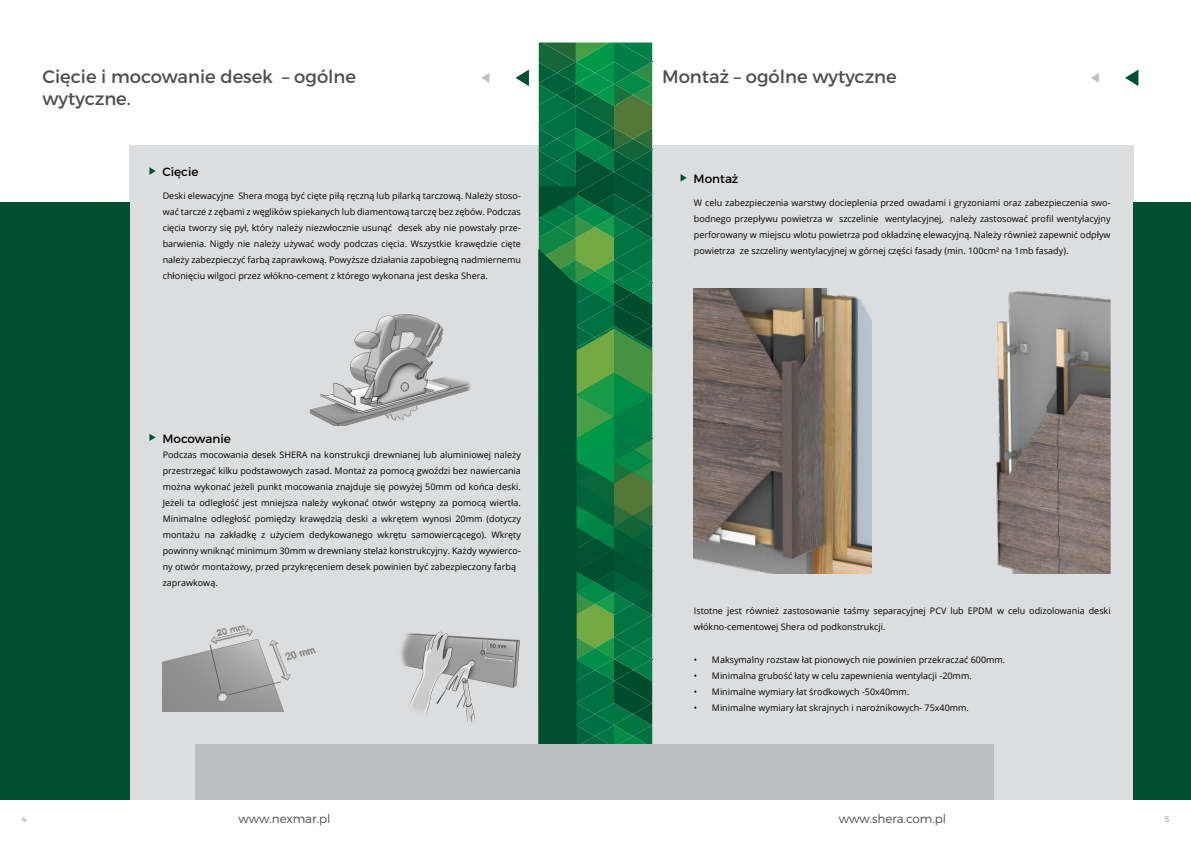
<style>
.page{position:relative;width:1191px;height:842px;background:#fff}
.page>*{position:absolute;margin:0;border:0;box-sizing:border-box;transform-origin:0 0}
.t1{font:18px/21.6px "Montserrat";color:#4d4d4f}
.t2{font:300 12px "Montserrat";color:#4d4d4f}
.t3{font:12px "Montserrat";color:#000}
.t4{font:9px/16px "Open Sans";color:#000;text-align:justify}
.t5{font:8px "Montserrat";color:#a7a9ac}
</style>
<div class="page">
<div style="left:129px;top:146px;width:1004px;height:654px;background:#dcddde"></div>
<div style="left:0;top:202px;width:129px;height:597px;background:#004f30"></div>
<div style="left:1133px;top:202px;width:58px;height:597px;background:#004f30"></div>
<svg style="left:149px;top:167px;width:7px;height:8px"></svg>
<svg style="left:149px;top:434px;width:7px;height:7px"></svg>
<svg style="left:680px;top:174px;width:6px;height:8px"></svg>
<svg style="left:538px;top:43px;width:115px;height:701px;background:#13713f"></svg>
<svg style="left:515px;top:70px;width:14px;height:16px"></svg>
<svg style="left:1125px;top:70px;width:13px;height:16px"></svg>
<svg style="left:481px;top:73px;width:8px;height:10px"></svg>
<svg style="left:1091px;top:73px;width:7px;height:9px"></svg>
<div style="left:195px;top:744px;width:798px;height:56px;background:#bcbec0"></div>
<img style="left:309px;top:314px;width:162px;height:111px">
<img style="left:162px;top:625px;width:154px;height:87px">
<img style="left:401px;top:631px;width:119px;height:92px">
<img style="left:693px;top:288px;width:178px;height:285px">
<img style="left:996px;top:291px;width:114px;height:283px">
<h1 class="t1" style="left:43px;top:66px;width:315px">Cięcie i mocowanie desek – ogólne wytyczne.</h1>
<h1 class="t1" style="left:662px;top:66px;width:236px">Montaż – ogólne wytyczne</h1>
<h2 class="t3" style="left:162px;top:164px;width:38px">Cięcie</h2>
<p class="t4" style="left:163px;top:187px;width:360px">Deski elewacyjne Shera mogą być cięte piłą ręczną lub pilarką tarczową. Należy stoso&shy;wać tarcze z zębami z węglików spiekanych lub diamentową tarczę bez zębów. Podczas cięcia tworzy się pył, który należy niezwłocznie usunąć desek aby nie powstały prze&shy;barwienia. Nigdy nie należy używać wody podczas cięcia. Wszystkie krawędzie cięte należy zabezpieczyć farbą zaprawkową. Powyższe działania zapobiegną nadmiernemu chłonięciu wilgoci przez włókno-cement z którego wykonana jest deska Shera.</p>
<h2 class="t3" style="left:162px;top:431px;width:70px">Mocowanie</h2>
<p class="t4" style="left:163px;top:446px;width:360px;text-align:left">Podczas mocowania desek SHERA na konstrukcji drewnianej lub aluminiowej należy przestrzegać kilku podstawowych zasad. Montaż za pomocą gwoździ bez nawiercania można wykonać jeżeli punkt mocowania znajduje się powyżej 50mm od końca deski.<br>Jeżeli ta odległość jest mniejsza należy wykonać otwór wstępny za pomocą wiertła.<br>Minimalne odległość pomiędzy krawędzią deski a wkrętem wynosi 20mm (dotyczy montażu na zakładkę z użyciem dedykowanego wkrętu samowiercącego). Wkręty powinny wniknąć minimum 30mm w drewniany stelaż konstrukcyjny. Każdy wywierco&shy;ny otwór montażowy, przed przykręceniem desek powinien być zabezpieczony farbą zaprawkową.</p>
<h2 class="t3" style="left:693px;top:171px;width:46px">Montaż</h2>
<p class="t4" style="left:694px;top:194px;width:418px">W celu zabezpieczenia warstwy docieplenia przed owadami i gryzoniami oraz zabezpieczenia swo&shy;bodnego przepływu powietrza w szczelinie wentylacyjnej, należy zastosować profil wentylacyjny perforowany w miejscu wlotu powietrza pod okładzinę elewacyjną. Należy również zapewnić odpływ powietrza ze szczeliny wentylacyjnej w górnej części fasady (min. 100cm² na 1mb fasady).</p>
<p class="t4" style="left:694px;top:603px;width:418px">Istotne jest również zastosowanie taśmy separacyjnej PCV lub EPDM w celu odizolowania deski włókno-cementowej Shera od podkonstrukcji.</p>
<p class="t4" style="left:694px;top:651px;width:313px">• Maksymalny rozstaw łat pionowych nie powinien przekraczać 600mm.</p>
<p class="t4" style="left:694px;top:667px;width:279px">• Minimalna grubość łaty w celu zapewnienia wentylacji -20mm.</p>
<p class="t4" style="left:694px;top:683px;width:217px">• Minimalne wymiary łat środkowych -50x40mm.</p>
<p class="t4" style="left:694px;top:699px;width:277px">• Minimalne wymiary łat skrajnych i narożnikowych- 75x40mm.</p>
<h2 class="t2" style="left:238px;top:812px;width:93px">www.nexmar.pl</h2>
<p class="t5" style="left:22px;top:814px;width:6px">4</p>
<h2 class="t2" style="left:838px;top:812px;width:109px">www.shera.com.pl</h2>
<p class="t5" style="left:1164px;top:814px;width:6px">5</p>
</div>
